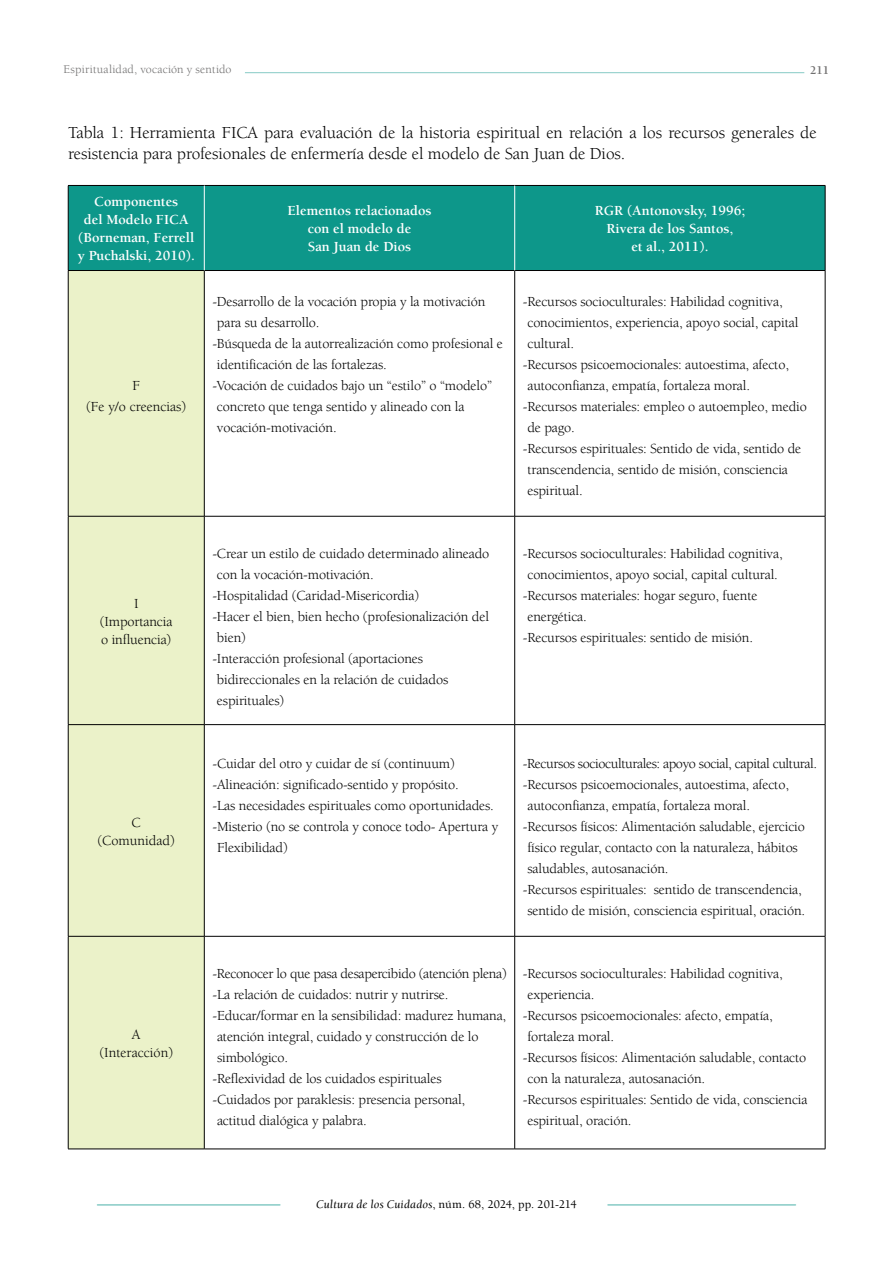
<style>
.page{position:relative;width:893px;height:1263px;background:#fff}
.page>*{position:absolute;margin:0;border:0;box-sizing:border-box;transform-origin:0 0}
.t1{font:17.25px/21px "Berkeley Std";letter-spacing:-.005em;color:#000}
.t2{font:14.25px/18px "Berkeley Std";letter-spacing:-.01em;color:#000;text-align:center}
.t3{font:700 14.25px/18px "Berkeley Std";color:#fff;text-align:center}
.t4{font:14.25px "Berkeley Std";letter-spacing:-.03em;color:#000}
.t5{font:500 12px "Berkeley Std";color:#000}
.t6{font:12px "Berkeley Std";letter-spacing:.02em;color:#706f6f}
.t7{font:700 12px "Berkeley Std";color:#706f6f}
.s1{font-weight:400;font-style:italic}
</style>
<div class="page">
<div style="left:69px;top:186px;width:756px;height:84px;background:#0d978a"></div>
<div style="left:69px;top:271px;width:135px;height:878px;background:#ebf2c9"></div>
<hr style="left:68px;top:185px;width:136px;height:1px;background:#000">
<hr style="left:68px;top:186px;width:1px;height:84px;background:#000">
<hr style="left:204px;top:185px;width:311px;height:1px;background:#000">
<hr style="left:515px;top:185px;width:310px;height:1px;background:#000">
<hr style="left:825px;top:186px;width:1px;height:84px;background:#000">
<hr style="left:68px;top:270px;width:136px;height:1px;background:#000">
<hr style="left:68px;top:271px;width:1px;height:245px;background:#000">
<hr style="left:204px;top:270px;width:311px;height:1px;background:#000">
<hr style="left:204px;top:271px;width:1px;height:245px;background:#000">
<hr style="left:515px;top:270px;width:310px;height:1px;background:#000">
<hr style="left:514px;top:271px;width:1px;height:245px;background:#000">
<hr style="left:825px;top:271px;width:1px;height:245px;background:#000">
<hr style="left:68px;top:516px;width:136px;height:1px;background:#000">
<hr style="left:68px;top:516px;width:1px;height:208px;background:#000">
<hr style="left:204px;top:516px;width:311px;height:1px;background:#000">
<hr style="left:204px;top:516px;width:1px;height:208px;background:#000">
<hr style="left:515px;top:516px;width:310px;height:1px;background:#000">
<hr style="left:514px;top:516px;width:1px;height:208px;background:#000">
<hr style="left:825px;top:516px;width:1px;height:208px;background:#000">
<hr style="left:68px;top:724px;width:136px;height:1px;background:#000">
<hr style="left:68px;top:725px;width:1px;height:211px;background:#000">
<hr style="left:204px;top:724px;width:311px;height:1px;background:#000">
<hr style="left:204px;top:725px;width:1px;height:211px;background:#000">
<hr style="left:515px;top:724px;width:310px;height:1px;background:#000">
<hr style="left:514px;top:725px;width:1px;height:211px;background:#000">
<hr style="left:825px;top:725px;width:1px;height:211px;background:#000">
<hr style="left:68px;top:936px;width:136px;height:1px;background:#000">
<hr style="left:68px;top:936px;width:1px;height:213px;background:#000">
<hr style="left:204px;top:936px;width:311px;height:1px;background:#000">
<hr style="left:204px;top:936px;width:1px;height:213px;background:#000">
<hr style="left:515px;top:936px;width:310px;height:1px;background:#000">
<hr style="left:514px;top:936px;width:1px;height:213px;background:#000">
<hr style="left:825px;top:936px;width:1px;height:213px;background:#000">
<hr style="left:68px;top:1149px;width:136px;height:1px;background:#000">
<hr style="left:204px;top:1149px;width:311px;height:1px;background:#000">
<hr style="left:515px;top:1149px;width:310px;height:1px;background:#000">
<hr style="left:204px;top:186px;width:1px;height:84px;background:#fff">
<hr style="left:514px;top:186px;width:1px;height:84px;background:#fff">
<hr style="left:245px;top:72px;width:559px;height:1px;background:#86cbc5">
<hr style="left:608px;top:1204px;width:187px;height:1px;background:#86cbc5">
<hr style="left:97px;top:1204px;width:183px;height:1px;background:#86cbc5">
<p class="t6" style="left:64px;top:63px;width:170px">Espiritualidad, vocación y sentido</p>
<p class="t7" style="left:810px;top:63px;width:21px">211</p>
<p class="t1" style="left:68px;top:122px;width:750px">Tabla 1: Herramienta FICA para evaluación de la historia espiritual en relación a los recursos generales de resistencia para profesionales de enfermería desde el modelo de San Juan de Dios.</p>
<p class="t3" style="left:78px;top:193px;width:119px">Componentes<br>del Modelo FICA (Borneman, Ferrell y Puchalski, 2010).</p>
<p class="t3" style="left:287px;top:202px;width:146px">Elementos relacionados con el modelo de<br>San Juan de Dios</p>
<p class="t3" style="left:595px;top:202px;width:152px">RGR (Antonovsky, 1996;<br>Rivera de los Santos,<br>et al., 2011).</p>
<p class="t2" style="left:86px;top:375px;width:102px;line-height:21px">F<br>(Fe y/o creencias)</p>
<p class="t2" style="left:100px;top:594px;width:74px">I (Importancia o influencia)</p>
<p class="t2" style="left:97px;top:813px;width:79px">C (Comunidad)</p>
<p class="t2" style="left:99px;top:1025px;width:75px">A (Interacción)</p>
<p class="t2" style="left:212px;top:293px;width:275px">-Desarrollo de la vocación propia y la motivación</p>
<p class="t2" style="left:217px;top:314px;width:104px">para su desarrollo.</p>
<p class="t2" style="left:212px;top:335px;width:292px">-Búsqueda de la autorrealización como profesional e</p>
<p class="t2" style="left:217px;top:356px;width:171px">identificación de las fortalezas.</p>
<p class="t2" style="left:212px;top:377px;width:281px">-Vocación de cuidados bajo un “estilo” o “modelo”</p>
<p class="t2" style="left:217px;top:398px;width:249px">concreto que tenga sentido y alineado con la</p>
<p class="t2" style="left:217px;top:419px;width:121px">vocación-motivación.</p>
<p class="t2" style="left:523px;top:293px;width:261px">-Recursos socioculturales: Habilidad cognitiva,</p>
<p class="t2" style="left:527px;top:314px;width:272px">conocimientos, experiencia, apoyo social, capital</p>
<p class="t2" style="left:527px;top:335px;width:48px">cultural.</p>
<p class="t2" style="left:523px;top:356px;width:268px">-Recursos psicoemocionales: autoestima, afecto,</p>
<p class="t2" style="left:527px;top:377px;width:224px">autoconfianza, empatía, fortaleza moral.</p>
<p class="t2" style="left:523px;top:398px;width:286px">-Recursos materiales: empleo o autoempleo, medio</p>
<p class="t2" style="left:527px;top:419px;width:49px">de pago.</p>
<p class="t2" style="left:523px;top:440px;width:280px">-Recursos espirituales: Sentido de vida, sentido de</p>
<p class="t2" style="left:527px;top:461px;width:262px">transcendencia, sentido de misión, consciencia</p>
<p class="t2" style="left:527px;top:482px;width:57px">espiritual.</p>
<p class="t2" style="left:212px;top:545px;width:279px">-Crear un estilo de cuidado determinado alineado</p>
<p class="t2" style="left:217px;top:566px;width:158px">con la vocación-motivación.</p>
<p class="t2" style="left:212px;top:587px;width:208px">-Hospitalidad (Caridad-Misericordia)</p>
<p class="t2" style="left:212px;top:608px;width:278px">-Hacer el bien, bien hecho (profesionalización del</p>
<p class="t2" style="left:217px;top:629px;width:30px">bien)</p>
<p class="t2" style="left:212px;top:650px;width:212px">-Interacción profesional (aportaciones</p>
<p class="t2" style="left:217px;top:671px;width:233px">bidireccionales en la relación de cuidados</p>
<p class="t2" style="left:217px;top:692px;width:69px">espirituales)</p>
<p class="t2" style="left:523px;top:545px;width:261px">-Recursos socioculturales: Habilidad cognitiva,</p>
<p class="t2" style="left:527px;top:566px;width:252px">conocimientos, apoyo social, capital cultural.</p>
<p class="t2" style="left:523px;top:587px;width:236px">-Recursos materiales: hogar seguro, fuente</p>
<p class="t2" style="left:527px;top:608px;width:61px">energética.</p>
<p class="t2" style="left:523px;top:629px;width:232px">-Recursos espirituales: sentido de misión.</p>
<p class="t2" style="left:212px;top:755px;width:244px">-Cuidar del otro y cuidar de sí (continuum)</p>
<p class="t2" style="left:212px;top:776px;width:248px">-Alineación: significado-sentido y propósito.</p>
<p class="t2" style="left:212px;top:797px;width:283px">-Las necesidades espirituales como oportunidades.</p>
<p class="t2" style="left:212px;top:818px;width:287px">-Misterio (no se controla y conoce todo- Apertura y</p>
<p class="t2" style="left:217px;top:839px;width:72px">Flexibilidad)</p>
<p class="t4" style="left:523px;top:756px;width:296px">-Recursos socioculturales: apoyo social, capital cultural.</p>
<p class="t2" style="left:523px;top:776px;width:268px">-Recursos psicoemocionales, autoestima, afecto,</p>
<p class="t2" style="left:527px;top:797px;width:224px">autoconfianza, empatía, fortaleza moral.</p>
<p class="t2" style="left:523px;top:818px;width:284px">-Recursos físicos: Alimentación saludable, ejercicio</p>
<p class="t2" style="left:527px;top:839px;width:272px">físico regular, contacto con la naturaleza, hábitos</p>
<p class="t2" style="left:527px;top:860px;width:143px">saludables, autosanación.</p>
<p class="t2" style="left:523px;top:881px;width:281px">-Recursos espirituales: sentido de transcendencia,</p>
<p class="t2" style="left:527px;top:902px;width:279px">sentido de misión, consciencia espiritual, oración.</p>
<p class="t2" style="left:212px;top:965px;width:296px">-Reconocer lo que pasa desapercibido (atención plena)</p>
<p class="t2" style="left:212px;top:986px;width:238px">-La relación de cuidados: nutrir y nutrirse.</p>
<p class="t2" style="left:212px;top:1007px;width:295px">-Educar/formar en la sensibilidad: madurez humana,</p>
<p class="t2" style="left:217px;top:1028px;width:263px">atención integral, cuidado y construcción de lo</p>
<p class="t2" style="left:217px;top:1049px;width:73px">simbológico.</p>
<p class="t2" style="left:212px;top:1070px;width:231px">-Reflexividad de los cuidados espirituales</p>
<p class="t2" style="left:212px;top:1091px;width:254px">-Cuidados por paraklesis: presencia personal,</p>
<p class="t2" style="left:217px;top:1112px;width:151px">actitud dialógica y palabra.</p>
<p class="t2" style="left:523px;top:965px;width:261px">-Recursos socioculturales: Habilidad cognitiva,</p>
<p class="t2" style="left:527px;top:986px;width:69px">experiencia.</p>
<p class="t2" style="left:523px;top:1007px;width:252px">-Recursos psicoemocionales: afecto, empatía,</p>
<p class="t2" style="left:527px;top:1028px;width:88px">fortaleza moral.</p>
<p class="t2" style="left:523px;top:1049px;width:285px">-Recursos físicos: Alimentación saludable, contacto</p>
<p class="t2" style="left:527px;top:1070px;width:179px">con la naturaleza, autosanación.</p>
<p class="t2" style="left:523px;top:1091px;width:286px">-Recursos espirituales: Sentido de vida, consciencia</p>
<p class="t2" style="left:527px;top:1112px;width:106px">espiritual, oración.</p>
<p class="t5" style="left:316px;top:1197px;width:262px"><span class="s1">Cultura de los Cuidados</span>, núm. 68, 2024, pp. 201-214</p>
</div>
